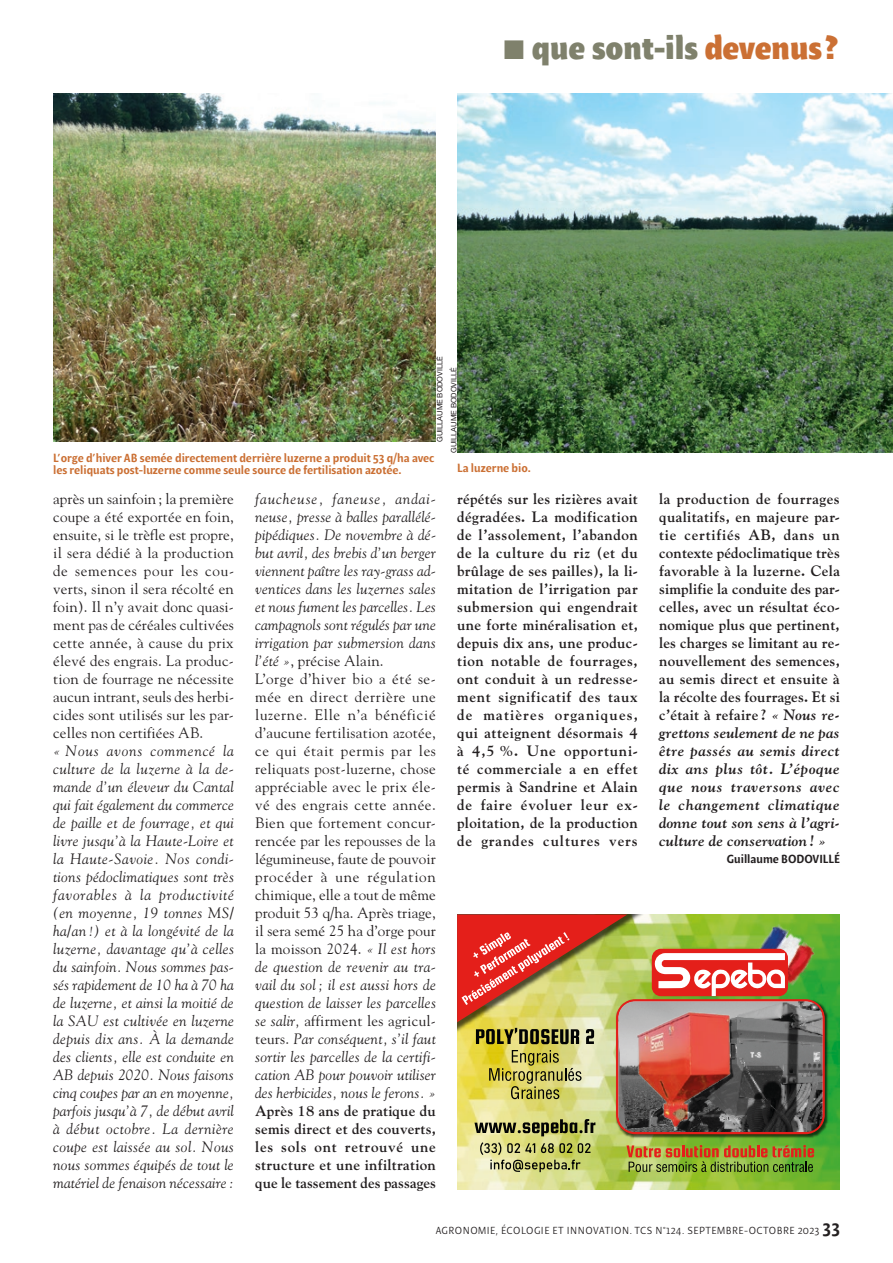
<style>
.page{position:relative;width:893px;height:1263px;background:#fff}
.page>*{position:absolute;margin:0;border:0;box-sizing:border-box;transform-origin:0 0}
.t1{font:700 33px "Beret LT Std";color:#7f816c}
.t2{font:italic 15px/18px "Goudy Std";letter-spacing:.015em;color:#231f20;text-align:justify}
.t3{font:700 15px/18px "Goudy Std";letter-spacing:.02em;color:#231f20;text-align:justify}
.t4{font:15px/18px "Goudy Std";letter-spacing:.015em;color:#231f20;text-align:justify}
.t5{font:500 12px/12px "Beret LT Std";color:#cb7034}
.t6{font:500 12px "Beret LT Std";color:#231f20}
.t7{font:10.5px "Beret LT Std";letter-spacing:.05em;color:#231f20}
.t8{font:7.5px "Helvetica Neue LT Std";letter-spacing:-.005em;color:#231f20}
.s1{color:#cb7034}
.s2{font-style:normal}
.s3{font-style:italic}
.s4{font-weight:500;font-size:18px}
</style>
<div class="page">
<img style="left:457px;top:94px;width:436px;height:359px">
<img style="left:53px;top:94px;width:383px;height:348px">
<img style="left:457px;top:914px;width:383px;height:275px">
<img style="left:614px;top:998px;width:216px;height:141px">
<div style="left:616px;top:999px;width:209px;height:135px;border:2px solid #e41f1a;border-radius:18px"></div>
<svg style="left:474px;top:1119px;width:121px;height:17px;background:#8c8c57"></svg>
<svg style="left:489px;top:1081px;width:92px;height:18px;background:#c5c066"></svg>
<img style="left:626px;top:1145px;width:188px;height:27px">
<svg style="left:480px;top:1142px;width:110px;height:30px;background:#afb26e"></svg>
<img style="left:618px;top:1081px;width:204px;height:51px">
<img style="left:457px;top:914px;width:367px;height:167px">
<svg style="left:457px;top:914px;width:170px;height:108px;background:#d27b4e"></svg>
<div style="left:652px;top:949px;width:136px;height:47px;background:#e41f1a;border-radius:9px"></div>
<svg style="left:655px;top:953px;width:130px;height:43px"></svg>
<h1 class="t1" style="left:504px;top:28px;width:336px">■ que sont-ils <span class="s1">devenus ?</span></h1>
<p class="t8" style="left:435px;top:442px;width:87px;rotate:-90deg">GUILLAUME BODOVILLÉ</p>
<p class="t8" style="left:449px;top:453px;width:87px;rotate:-90deg">GUILLAUME BODOVILLÉ</p>
<p class="t5" style="left:53px;top:452px;width:383px">L’orge d’hiver AB semée directement derrière luzerne a produit 53 q/ha avec les reliquats post-luzerne comme seule source de fertilisation azotée.</p>
<p class="t5" style="left:457px;top:462px;width:75px">La luzerne bio.</p>
<p class="t4" style="left:53px;top:490px;width:182px">après un sainfoin ; la première coupe a été exportée en foin, ensuite, si le trèfle est propre, il sera dédié à la production de semences pour les cou&shy;verts, sinon il sera récolté en foin). Il n’y avait donc quasi&shy;ment pas de céréales cultivées cette année, à cause du prix élevé des engrais. La produc&shy;tion de fourrage ne nécessite aucun intrant, seuls des herbi&shy;cides sont utilisés sur les par&shy;celles non certifiées AB.</p>
<p class="t2" style="left:53px;top:742px;width:182px">« Nous avons commencé la culture de la luzerne à la de&shy;mande d’un éleveur du Cantal qui fait également du commerce de paille et de fourrage, et qui livre jusqu’à la Haute-Loire et la Haute-Savoie. Nos condi&shy;tions pédoclimatiques sont très favorables à la productivité (en moyenne, 19 tonnes MS/ ha/an !) et à la longévité de la luzerne, davantage qu’à celles du sainfoin. Nous sommes pas&shy;sés rapidement de 10 ha à 70 ha de luzerne, et ainsi la moitié de la SAU est cultivée en luzerne depuis dix ans. À la demande des clients, elle est conduite en AB depuis 2020. Nous faisons cinq coupes par an en moyenne, parfois jusqu’à 7, de début avril à début octobre. La dernière coupe est laissée au sol. Nous nous sommes équipés de tout le matériel de fenaison nécessaire:</p>
<p class="t2" style="left:255px;top:490px;width:182px;text-align:left">faucheuse, faneuse, andai&shy;neuse, presse à balles parallélé&shy;pipédiques. De novembre à dé&shy;but avril, des brebis d’un berger viennent paître les ray-grass ad&shy;ventices dans les luzernes sales et nous fument les parcelles. Les campagnols sont régulés par une irrigation par submersion dans l’été »<span class="s2">, précise Alain.<br>L’orge d’hiver bio a été se&shy;mée en direct derrière une luzerne. Elle n’a bénéficié d’aucune fertilisation azotée, ce qui était permis par les reliquats post-luzerne, chose appréciable avec le prix éle&shy;vé des engrais cette année.<br>Bien que fortement concur&shy;rencée par les repousses de la légumineuse, faute de pouvoir procéder à une régulation chimique, elle a tout de même produit 53 q/ha. Après triage, il sera semé 25 ha d’orge pour la moisson 2024.</span> « Il est hors de question de revenir au tra&shy;vail du sol; il est aussi hors de question de laisser les parcelles se salir, <span class="s2">affirment les agricul&shy;teurs.</span> Par conséquent, s’il faut sortir les parcelles de la certifi&shy;cation AB pour pouvoir utiliser des herbicides, nous le ferons. »</p>
<p class="t3" style="left:255px;top:1102px;width:182px">Après 18 ans de pratique du semis direct et des couverts, les sols ont retrouvé une structure et une infiltration que le tassement des passages</p>
<p class="t3" style="left:457px;top:490px;width:182px">répétés sur les rizières avait dégradées. La modification de l’assolement, l’abandon de la culture du riz (et du brûlage de ses pailles), la li&shy;mitation de l’irrigation par submersion qui engendrait une forte minéralisation et, depuis dix ans, une produc&shy;tion notable de fourrages, ont conduit à un redresse&shy;ment significatif des taux de matières organiques, qui atteignent désormais 4 à 4,5 %. Une opportuni&shy;té commerciale a en effet permis à Sandrine et Alain de faire évoluer leur ex&shy;ploitation, de la production de grandes cultures vers</p>
<p class="t3" style="left:659px;top:490px;width:182px">la production de fourrages qualitatifs, en majeure par&shy;tie certifiés AB, dans un contexte pédoclimatique très favorable à la luzerne. Cela simplifie la conduite des par&shy;celles, avec un résultat éco&shy;nomique plus que pertinent, les charges se limitant au re&shy;nouvellement des semences, au semis direct et ensuite à la récolte des fourrages. Et si c’était à refaire ? <span class="s3">« Nous re&shy;grettons seulement de ne pas être passés au semis direct dix ans plus tôt. L’époque que nous traversons avec le changement climatique donne tout son sens à l’agri&shy;culture de conservation ! »</span></p>
<p class="t6" style="left:727px;top:851px;width:114px">Guillaume BODOVILLÉ</p>
<p class="t7" style="left:436px;top:1224px;width:406px">AGRONOMIE, ÉCOLOGIE ET INNOVATION. TCS N°124. SEPTEMBRE-OCTOBRE 2023 <span class="s4">33</span></p>
</div>
